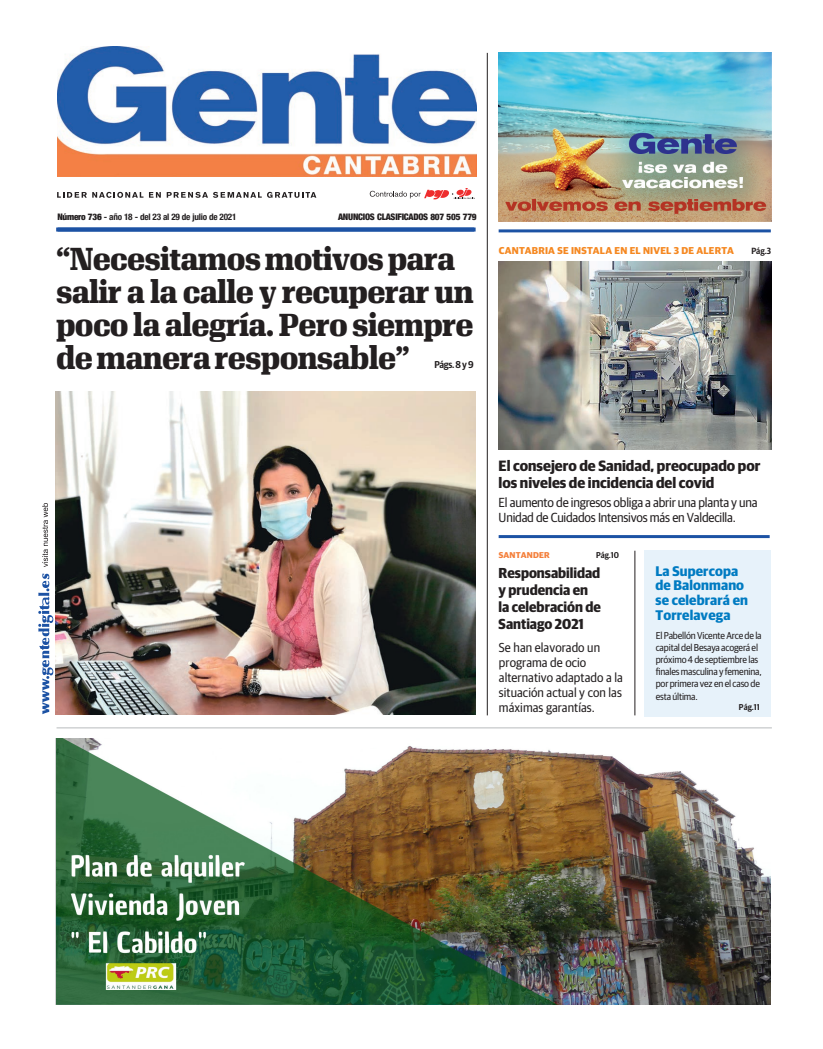
<style>
.page{position:relative;width:823px;height:1049px;background:#fff}
.page>*{position:absolute;margin:0;border:0;box-sizing:border-box;transform-origin:0 0}
._03_titular_fotonoti{font:800 31px/33px "Algebra";letter-spacing:-.025em;color:#231f20;text-align:justify;scale:.95 1}
.t1{font:700 15px/17px "Guardian Sans Narrow";color:#231f20}
.t2{font:700 14.5px/17px "Guardian Sans Narrow";color:#231f20}
.t3{font:700 14px/15px "Guardian Sans Narrow";letter-spacing:.01em;color:#007bc2}
.t4{font:13.2px/15px "Guardian Sans Narrow";letter-spacing:-.015em;color:#231f20}
.t5{font:13px/15px "Guardian Sans Narrow";letter-spacing:.005em;color:#231f20}
.Texto_Burgos{font:10px/12.2px "Guardian Sans Narrow";letter-spacing:-.015em;color:#231f20}
.t6{font:700 10px "Guardian Sans";letter-spacing:.02em;color:#f58821}
._03_titular_fotonoti-2{font:600 10px "Guardian Sans Narrow";color:#231f20}
.t7{font:700 condensed 9px "Helvetica Neue";letter-spacing:-.025em;color:#231f20}
.t8{font:900 condensed 9px "Helvetica Neue";letter-spacing:-.025em;color:#231f20}
.t9{font:600 9px "Guardian Sans Narrow";color:#231f20}
.t10{font:600 8.5px "Guardian Sans Narrow";color:#231f20}
.t11{font:700 8.5px "Guardian Sans";letter-spacing:.02em;color:#f47f3b}
.s1{font-weight:900}
</style>
<div class="page">
<svg style="left:42px;top:503px;width:6px;height:64px"></svg>
<svg style="left:38px;top:573px;width:15px;height:141px"></svg>
<img style="left:55px;top:391px;width:420px;height:323px">
<hr style="left:486px;top:53px;width:1px;height:662px;background:#231f20">
<hr style="left:56px;top:727px;width:715px;height:1px;background:#d0d2d3">
<img style="left:57px;top:738px;width:712px;height:266px">
<hr style="left:498px;top:229px;width:272px;height:3px;background:#1c52a4">
<img style="left:498px;top:53px;width:272px;height:169px">
<img style="left:498px;top:261px;width:272px;height:188px">
<hr style="left:498px;top:535px;width:271px;height:3px;background:#1c52a4">
<hr style="left:634px;top:551px;width:1px;height:164px;background:#231f20">
<div style="left:644px;top:551px;width:126px;height:166px;background:#e7f2fa"></div>
<svg style="left:58px;top:227px;width:417px;height:4px;background:#2c5eaa"></svg>
<svg style="left:57px;top:192px;width:86px;height:6px"></svg>
<svg style="left:149px;top:192px;width:12px;height:6px"></svg>
<svg style="left:167px;top:192px;width:94px;height:6px"></svg>
<svg style="left:267px;top:192px;width:49px;height:6px"></svg>
<svg style="left:369px;top:188px;width:105px;height:12px"></svg>
<img style="left:58px;top:46px;width:418px;height:131px">
<p class="t7" style="left:57px;top:211px;width:181px"><span class="s1">Número 736</span> - año 18 - del 23 al 29 de julio de 2021</p>
<p class="t8" style="left:338px;top:209px;width:140px">ANUNCIOS CLASIFICADOS 807 505 779</p>
<p class="_03_titular_fotonoti" style="left:56px;top:239px;width:421px">“Necesitamos motivos para</p>
<p class="_03_titular_fotonoti" style="left:56px;top:272px;width:440px">salir a la calle y recuperar un poco la alegría. Pero siempre de manera responsable”</p>
<p class="_03_titular_fotonoti-2" style="left:434px;top:357px;width:41px">Págs. 8 y 9</p>
<p class="t6" style="left:498px;top:243px;width:236px">CANTABRIA SE INSTALA EN EL NIVEL 3 DE ALERTA</p>
<p class="t9" style="left:751px;top:245px;width:21px">Pág.3</p>
<p class="t1" style="left:498px;top:456px;width:263px">El consejero de Sanidad, preocupado por los niveles de incidencia del covid</p>
<p class="t4" style="left:498px;top:494px;width:260px">El aumento de ingresos obliga a abrir una planta y una<br>Unidad de Cuidados Intensivos más en Valdecilla.</p>
<p class="t11" style="left:498px;top:548px;width:52px">SANTANDER</p>
<p class="t10" style="left:595px;top:548px;width:24px">Pág.10</p>
<p class="t2" style="left:498px;top:563px;width:104px">Responsabilidad y prudencia en la celebración de<br>Santiago 2021</p>
<p class="t5" style="left:498px;top:639px;width:125px">Se han elavorado un programa de ocio alternativo adaptado a la situación actual y con las máximas garantías.</p>
<p class="t3" style="left:655px;top:562px;width:94px">La Supercopa de Balonmano se celebrará en<br>Torrelavega</p>
<p class="Texto_Burgos" style="left:655px;top:628px;width:107px">El Pabellón Vicente Arce de la capital del Besaya acogerá el próximo 4 de septiembre las finales masculina y femenina, por primera vez en el caso de esta última.</p>
<p class="t10" style="left:738px;top:701px;width:22px">Pág.11</p>
</div>
